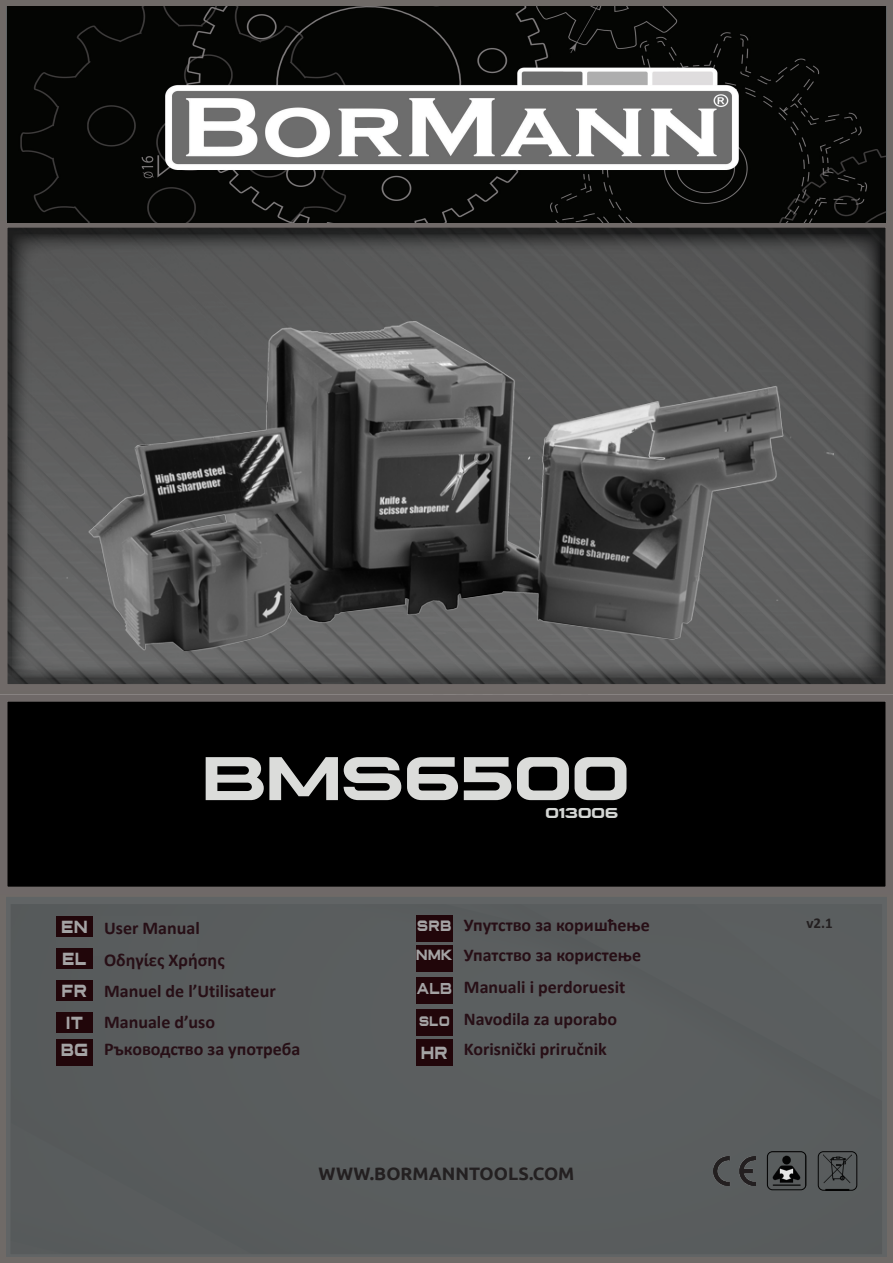
<style>
.page{position:relative;width:893px;height:1263px;background:#fff}
.page>*{position:absolute;margin:0;border:0;box-sizing:border-box;transform-origin:0 0}
.t1{font:700 64.2px "Plateia";color:#dbdcda}
.t2{font:700 24px "Ubuntu";color:#200109}
.t3{font:700 18px/31.5px "Calibri";color:#270f16}
.t4{font:700 18px "Ubuntu";color:#231f20}
.t5{font:700 15px "Plateia";color:#d4d6d4}
.t6{font:700 15px "Calibri";color:#231f20}
.s1{font-family:"Plateia";font-size:21px;color:#a4a3a4}
.s2{font-family:"Plateia";color:#a4a3a4}
.s3{font-family:"Plateia";font-size:17.7px;color:#a4a3a4}
.s4{font-family:"Plateia";font-size:16.5px;color:#a4a3a4}
</style>
<div class="page">
<div style="left:0;top:891px;width:893px;height:372px;background:#585c5d;border:6px solid #6f6a67"></div>
<div style="left:0;top:0;width:893px;height:232px;background:#040503;border:6px solid #6f6a67"></div>
<div style="left:0;top:694px;width:893px;height:200px;background:#000;border:8px solid #6f6968"></div>
<img style="left:11px;top:905px;width:847px;height:340px">
<div style="left:6px;top:899px;width:881px;height:360px;border:4px solid #706a68"></div>
<div style="left:56px;top:917px;width:37px;height:20px;background:#21060a"></div>
<div style="left:56px;top:948px;width:37px;height:21px;background:#21060a"></div>
<div style="left:56px;top:980px;width:37px;height:21px;background:#21060a"></div>
<div style="left:56px;top:1012px;width:37px;height:21px;background:#21060a"></div>
<img style="left:9px;top:229px;width:875px;height:454px">
<div style="left:0;top:220px;width:893px;height:472px;border:8px solid #706a68"></div>
<svg style="left:12px;top:234px;width:868px;height:444px;background:#545454"></svg>
<div style="left:56px;top:1039px;width:37px;height:27px;background:#21060a"></div>
<div style="left:416px;top:915px;width:37px;height:26px;background:#21060a"></div>
<div style="left:416px;top:945px;width:37px;height:27px;background:#21060a"></div>
<div style="left:416px;top:977px;width:37px;height:27px;background:#21060a"></div>
<div style="left:416px;top:1009px;width:37px;height:27px;background:#21060a"></div>
<div style="left:416px;top:1039px;width:37px;height:27px;background:#21060a"></div>
<img style="left:8px;top:6px;width:878px;height:217px">
<img style="left:56px;top:267px;width:777px;height:383px">
<h1 class="t1" style="left:203px;top:740px;width:428px">BMS6500</h1>
<p class="t3" style="left:62px;top:911px;width:216px;line-height:32px"><span class="s1">en</span> User Manual<br><span class="s1">el</span> Οδηγίες Χρήσης<br><span class="s1">fr</span> Manuel de l’Utilisateur</p>
<p class="t3" style="left:61px;top:1008px;width:241px;line-height:27.3px"><span class="s1">it</span> Manuale d’uso<br><span class="s1">bg</span> Ръководство за употреба</p>
<h2 class="t2" style="left:68px;top:922px;width:80px">Art Nr:</h2>
<p class="t5" style="left:545px;top:804px;width:74px">013006</p>
<p class="t3" style="left:416px;top:909px;width:235px"><span class="s2">srb</span> Упутство за коришћење <span class="s3">nmk</span> Упатство за користење<br><span class="s4">ALB</span> Manuali i perdoruesit <span class="s4">slo</span> Navodila za uporabo</p>
<p class="t3" style="left:421px;top:1033px;width:187px"><span class="s1">hr</span> Korisnički priručnik</p>
<p class="t4" style="left:318px;top:1163px;width:257px">WWW.BORMANNTOOLS.COM</p>
<p class="t6" style="left:806px;top:913px;width:28px">v2.1</p>
</div>
